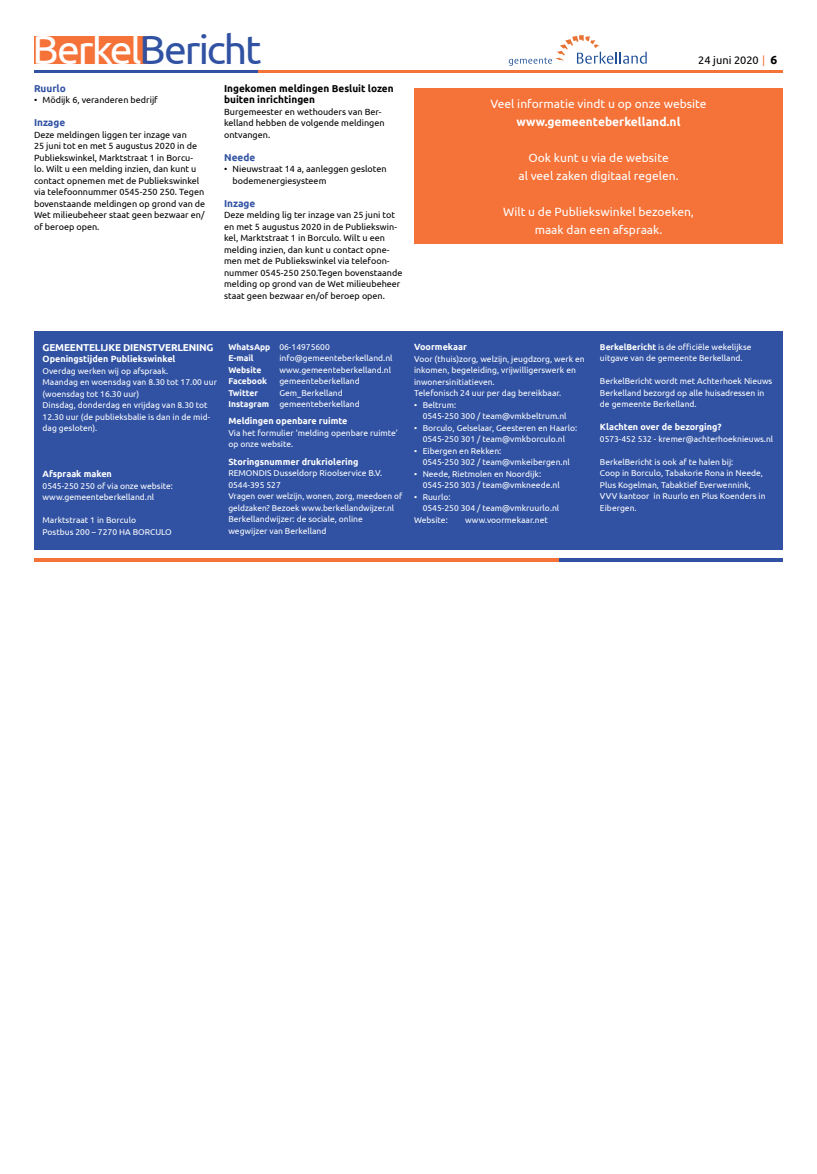
<style>
.page{position:relative;width:817px;height:1174px;background:#fff}
.page>*{position:absolute;margin:0;border:0;box-sizing:border-box;transform-origin:0 0}
.t1{font:40.8px "Ubuntu";letter-spacing:-.05em;color:#3152a3}
.t2{font:12px/18px "Ubuntu";color:#fff;text-align:center}
.t3{font:700 12px "Ubuntu";color:#fff}
.t4{font:11px "Ubuntu";color:#000}
.t5{font:700 10px/11.5px "Ubuntu";color:#000}
.t6{font:700 10px "Ubuntu";letter-spacing:-.02em;color:#fff}
.t7{font:700 10px "Ubuntu";color:#3152a3}
.t8{font:9px/11.5px "Ubuntu";color:#000}
.t9{font:700 9px "Ubuntu";color:#fff}
.t10{font:8.5px/11.5px "Ubuntu";color:#fff}
.t11{font:700 8.5px/11.5px "Ubuntu";color:#fff}
.s1{color:#fff}
.s2{color:#f57238}
.s3{font-weight:700;font-size:12px}
.s4{font-weight:400}
.s5{font-weight:700}
</style>
<div class="page">
<svg style="left:508px;top:35px;width:138px;height:31px"></svg>
<hr style="left:34px;top:70px;width:224px;height:2px;background:#3152a3">
<hr style="left:258px;top:70px;width:524px;height:2px;background:#f57238">
<div style="left:34px;top:36px;width:112px;height:28px;background:#f57238"></div>
<div style="left:34px;top:332px;width:748px;height:218px;background:#3152a3"></div>
<hr style="left:558px;top:558px;width:224px;height:3px;background:#3152a3">
<hr style="left:34px;top:558px;width:524px;height:3px;background:#f57238">
<div style="left:414px;top:88px;width:368px;height:156px;background:#f57238"></div>
<h1 class="t1" style="left:33px;top:25px;width:230px"><span class="s1">Berkel</span>Bericht</h1>
<p class="t7" style="left:34px;top:82px;width:33px">Ruurlo</p>
<p class="t8" style="left:34px;top:94px;width:125px">• Mödijk 6, veranderen bedrijf</p>
<p class="t7" style="left:34px;top:116px;width:33px">Inzage</p>
<p class="t8" style="left:34px;top:128px;width:173px">Deze meldingen liggen ter inzage van<br>25 juni tot en met 5 augustus 2020 in de Publiekswinkel, Marktstraat 1 in Borcu-<br>lo. Wilt u een melding inzien, dan kunt u contact opnemen met de Publiekswinkel via telefoonnummer 0545-250 250. Tegen bovenstaande meldingen op grond van de Wet milieubeheer staat geen bezwaar en/ of beroep open.</p>
<p class="t5" style="left:224px;top:82px;width:171px">Ingekomen meldingen Besluit lozen buiten inrichtingen</p>
<p class="t8" style="left:224px;top:105px;width:162px">Burgemeester en wethouders van Ber&shy;kelland hebben de volgende meldingen ontvangen.</p>
<p class="t7" style="left:224px;top:151px;width:33px">Neede</p>
<p class="t8" style="left:232px;top:163px;width:155px;text-indent:-9px">• Nieuwstraat 14 a, aanleggen gesloten bodemenergiesysteem</p>
<p class="t7" style="left:224px;top:197px;width:33px">Inzage</p>
<p class="t8" style="left:224px;top:209px;width:180px">Deze melding lig ter inzage van 25 juni tot en met 5 augustus 2020 in de Publiekswin&shy;kel, Marktstraat 1 in Borculo. Wilt u een melding inzien, dan kunt u contact opne&shy;men met de Publiekswinkel via telefoon&shy;nummer 0545-250 250.Tegen bovenstaande melding op grond van de Wet milieubeheer staat geen bezwaar en/of beroep open.</p>
<p class="t4" style="left:698px;top:53px;width:80px">24 juni 2020 <span class="s2">|</span> <span class="s3">6</span></p>
<h2 class="t2" style="left:490px;top:94px;width:217px">Veel informatie vindt u op onze website</h2>
<h2 class="t3" style="left:516px;top:114px;width:165px">www.gemeenteberkelland.nl</h2>
<h2 class="t2" style="left:518px;top:148px;width:162px">Ook kunt u via de website<br>al veel zaken digitaal regelen.</h2>
<h2 class="t2" style="left:503px;top:202px;width:192px">Wilt u de Publiekswinkel bezoeken, maak dan een afspraak.</h2>
<p class="t6" style="left:43px;top:341px;width:172px">GEMEENTELIJKE DIENSTVERLENING</p>
<p class="t9" style="left:43px;top:354px;width:134px">Openingstijden Publiekswinkel</p>
<p class="t10" style="left:43px;top:365px;width:176px">Overdag werken wij op afspraak.<br>Maandag en woensdag van 8.30 tot 17.00 uur (woensdag tot 16.30 uur)<br>Dinsdag, donderdag en vrijdag van 8.30 tot 12.30 uur (de publieksbalie is dan in de mid&shy;dag gesloten).</p>
<p class="t9" style="left:43px;top:469px;width:71px">Afspraak maken</p>
<p class="t10" style="left:43px;top:480px;width:132px">0545-250 250 of via onze website: www.gemeenteberkelland.nl</p>
<p class="t10" style="left:43px;top:514px;width:131px">Marktstraat 1 in Borculo<br>Postbus 200 – 7270 HA BORCULO</p>
<p class="t11" style="left:228px;top:341px;width:103px">WhatsApp <span class="s4">06-14975600<br></span>E-mail</p>
<p class="t10" style="left:279px;top:352px;width:115px">info@gemeenteberkelland.nl</p>
<p class="t11" style="left:228px;top:364px;width:35px">Website</p>
<p class="t10" style="left:279px;top:364px;width:113px">www.gemeenteberkelland.nl</p>
<p class="t11" style="left:228px;top:375px;width:40px">Facebook</p>
<p class="t10" style="left:279px;top:375px;width:82px">gemeenteberkelland</p>
<p class="t11" style="left:228px;top:387px;width:31px">Twitter</p>
<p class="t10" style="left:228px;top:387px;width:133px;text-indent:51px">Gem_Berkelland<br><span class="s5">Instagram</span> gemeenteberkelland</p>
<p class="t9" style="left:228px;top:415px;width:121px">Meldingen openbare ruimte</p>
<p class="t10" style="left:228px;top:427px;width:171px">Via het formulier ‘melding openbare ruimte’ op onze website.</p>
<p class="t9" style="left:228px;top:456px;width:132px">Storingsnummer drukriolering</p>
<p class="t10" style="left:228px;top:467px;width:175px">REMONDIS Dusseldorp Rioolservice B.V.<br>0544-395 527<br>Vragen over welzijn, wonen, zorg, meedoen of geldzaken? Bezoek www.berkellandwijzer.nl Berkellandwijzer: de sociale, online wegwijzer van Berkelland</p>
<p class="t9" style="left:414px;top:341px;width:54px">Voormekaar</p>
<p class="t10" style="left:414px;top:352px;width:172px">Voor (thuis)zorg, welzijn, jeugdzorg, werk en inkomen, begeleiding, vrijwilligerswerk en inwonersinitiatieven.<br>Telefonisch 24 uur per dag bereikbaar.</p>
<p class="t10" style="left:422px;top:398px;width:145px;text-indent:-8px">• Beltrum:<br>0545-250 300 / team@vmkbeltrum.nl</p>
<p class="t10" style="left:414px;top:421px;width:165px;text-align:center">• Borculo, Gelselaar, Geesteren en Haarlo:<br>0545-250 301 / team@vmkborculo.nl</p>
<p class="t10" style="left:422px;top:444px;width:149px;text-indent:-8px">• Eibergen en Rekken:<br>0545-250 302 / team@vmkeibergen.nl</p>
<p class="t10" style="left:422px;top:467px;width:139px;text-indent:-8px">• Neede, Rietmolen en Noordijk:<br>0545-250 303 / team@vmkneede.nl</p>
<p class="t10" style="left:414px;top:490px;width:38px">• Ruurlo:</p>
<p class="t10" style="left:422px;top:502px;width:138px">0545-250 304 / team@vmkruurlo.nl</p>
<p class="t10" style="left:414px;top:513px;width:35px">Website:</p>
<p class="t10" style="left:465px;top:513px;width:84px">www.voormekaar.net</p>
<p class="t10" style="left:600px;top:341px;width:153px"><span class="s5">BerkelBericht</span> is de officiële wekelijkse uitgave van de gemeente Berkelland.</p>
<p class="t10" style="left:600px;top:375px;width:174px">BerkelBericht wordt met Achterhoek Nieuws<br>Berkelland bezorgd op alle huisadressen in de gemeente Berkelland.</p>
<p class="t9" style="left:600px;top:421px;width:123px">Klachten over de bezorging?</p>
<p class="t10" style="left:600px;top:433px;width:175px">0573-452 532 - kremer@achterhoeknieuws.nl</p>
<p class="t10" style="left:600px;top:456px;width:167px">BerkelBericht is ook af te halen bij:<br>Coop in Borculo, Tabakorie Rona in Neede, Plus Kogelman, Tabaktief Everwennink, VVV kantoor in Ruurlo en Plus Koenders in Eibergen.</p>
</div>
